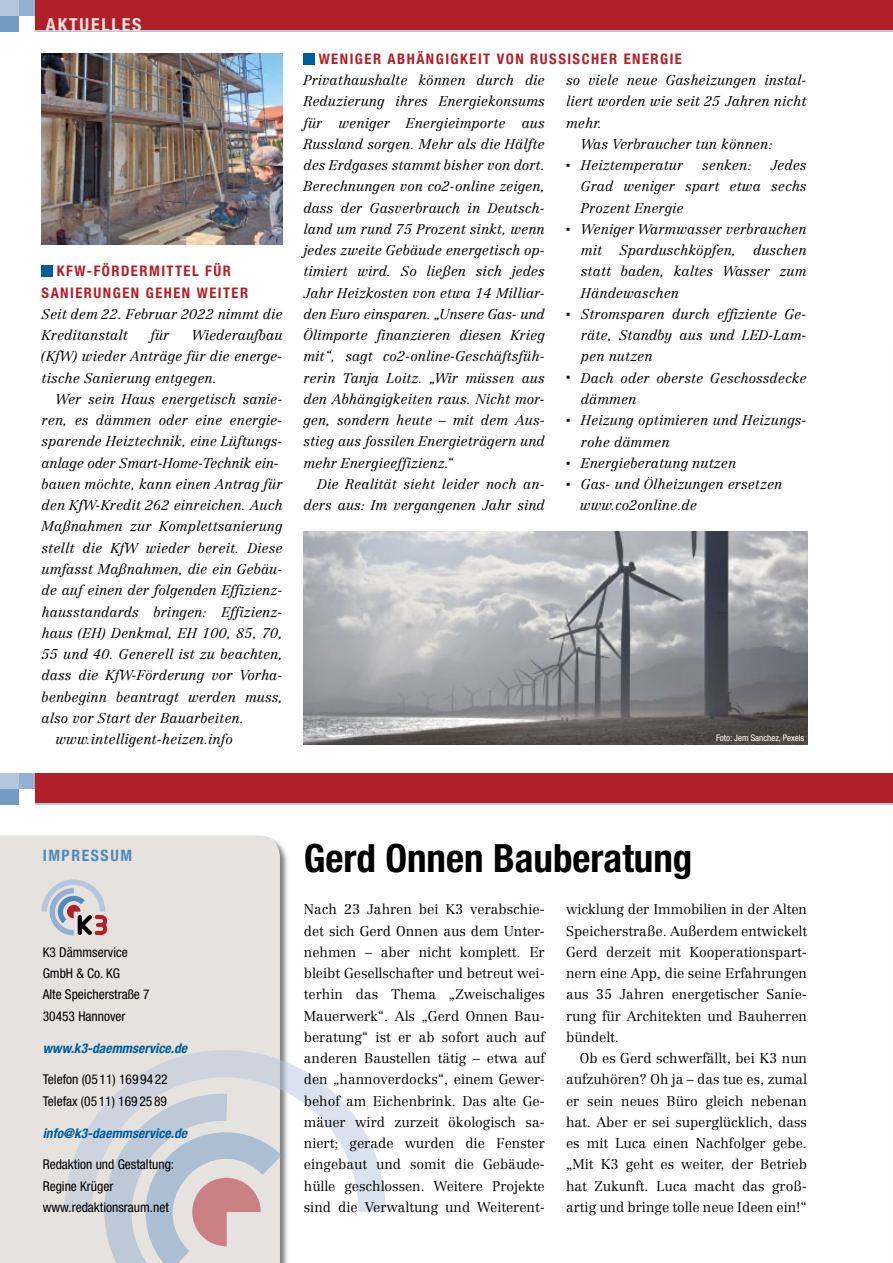
<style>
.page{position:relative;width:893px;height:1263px;background:#fff}
.page>*{position:absolute;margin:0;border:0;box-sizing:border-box;transform-origin:0 0}
.t1{font:700 condensed 39px "Helvetica Neue LT Pro";color:#000}
.t2{font:700 condensed 18px "Helvetica Neue LT Pro";color:#e6e3df}
.t3{font:700 condensed 15.75px "Helvetica Neue LT Pro";letter-spacing:.1em;color:#5289ba}
.t4{font:700 condensed 14.7px "Helvetica Neue LT Pro";letter-spacing:.1em;color:#b12029}
.t5{font:italic 300 13.8px/21.3px "Centennial LT";color:#000;text-align:justify}
.t6{font:300 13.8px/21.3px "Centennial LT";color:#000;text-align:justify}
.t7{font:italic 300 13.8px "Centennial LT";letter-spacing:-.02em;color:#000}
.t8{font:condensed 13.5px/21.3px "Helvetica Neue LT Pro";color:#000}
.t9{font:italic 700 condensed 13.5px "Helvetica Neue LT Pro";color:#005d9d}
.t10{font:condensed 9px "Helvetica Neue LT Pro";color:#fff}
</style>
<div class="page">
<hr style="left:892px;top:333px;width:1px;height:930px;background:#e6e3df">
<div style="left:0;top:835px;width:280px;height:428px;background:#e6e3df"></div>
<svg style="left:64px;top:1050px;width:322px;height:162px"></svg>
<svg style="left:103px;top:1093px;width:179px;height:170px;background:#ceccd1"></svg>
<div style="left:0;top:773px;width:893px;height:32px;background:#b12029"></div>
<hr style="left:0;top:804px;width:893px;height:1px;background:#b5c6dd">
<div style="left:0;top:773px;width:32px;height:16px;background:#b5c6dd"></div>
<div style="left:0;top:789px;width:32px;height:16px;background:#739cc5"></div>
<div style="left:19px;top:773px;width:16px;height:16px;background:#94afd0"></div>
<div style="left:19px;top:789px;width:16px;height:16px;background:#fff"></div>
<div style="left:0;top:0;width:893px;height:32px;background:#b12029"></div>
<hr style="left:0;top:31px;width:893px;height:1px;background:#b5c6dd">
<div style="left:0;top:0;width:19px;height:16px;background:#b5c6dd"></div>
<div style="left:0;top:16px;width:19px;height:16px;background:#739cc5"></div>
<div style="left:19px;top:0;width:16px;height:16px;background:#94afd0"></div>
<div style="left:19px;top:16px;width:16px;height:16px;background:#fff"></div>
<svg style="left:41px;top:879px;width:66px;height:57px;background:#bfbbc3"></svg>
<div style="left:42px;top:266px;width:11px;height:11px;background:#005d9d"></div>
<img style="left:42px;top:53px;width:241px;height:191px">
<img style="left:304px;top:531px;width:503px;height:213px">
<div style="left:303px;top:53px;width:12px;height:11px;background:#005d9d"></div>
<h2 class="t2" style="left:46px;top:14px;width:57px">AKTUELLES</h2>
<p class="t4" style="left:57px;top:262px;width:55px">KFW-FÖRDER</p>
<p class="t4" style="left:149px;top:262px;width:21px">MITTEL</p>
<p class="t4" style="left:205px;top:262px;width:24px">FÜR</p>
<p class="t4" style="left:42px;top:284px;width:19px">SANIER</p>
<p class="t4" style="left:94px;top:284px;width:20px">UNGEN</p>
<p class="t4" style="left:146px;top:284px;width:10px">GEHEN</p>
<p class="t4" style="left:197px;top:284px;width:10px">WEITER</p>
<p class="t5" style="left:42px;top:303px;width:242px">Seit dem 22. Februar 2022 nimmt die<br>Kreditanstalt</p>
<p class="t5" style="left:42px;top:325px;width:242px;text-indent:150px">Wiederaufbau (KfW) wieder Anträge für die energe&shy;tische Sanierung entgegen.</p>
<p class="t5" style="left:56px;top:388px;width:229px">Wer sein Haus energetisch sanie-</p>
<p class="t5" style="left:42px;top:410px;width:242px">ren, es dämmen oder eine energie-</p>
<p class="t5" style="left:42px;top:431px;width:242px">sparende Heiztechnik, eine Lüftungs-</p>
<p class="t7" style="left:42px;top:454px;width:239px">anlage oder Smart-Home-Technik ein-</p>
<p class="t5" style="left:42px;top:473px;width:242px">bauen möchte, kann einen Antrag für</p>
<p class="t5" style="left:42px;top:495px;width:242px">den KfW-Kredit 262 einreichen. Auch</p>
<p class="t5" style="left:42px;top:516px;width:242px">Maßnahmen zur Komplettsanierung</p>
<p class="t5" style="left:42px;top:537px;width:242px">stellt die KfW wieder bereit. Diese</p>
<p class="t5" style="left:42px;top:558px;width:242px">umfasst Maßnahmen, die ein Gebäu-</p>
<p class="t5" style="left:42px;top:580px;width:242px">de auf einen der folgenden Effizienz-</p>
<p class="t5" style="left:42px;top:601px;width:242px">hausstandards bringen: Effizienz-</p>
<p class="t5" style="left:42px;top:622px;width:242px">haus (EH) Denkmal, EH 100, 85, 70,</p>
<p class="t5" style="left:42px;top:643px;width:242px">55 und 40. Generell ist zu beachten,</p>
<p class="t5" style="left:42px;top:665px;width:242px">dass die KfW-Förderung vor Vorha-</p>
<p class="t5" style="left:42px;top:686px;width:242px">benbeginn beantragt werden muss,</p>
<p class="t5" style="left:42px;top:707px;width:204px">also vor Start der Bauarbeiten.</p>
<p class="t5" style="left:56px;top:728px;width:179px">www.intelligent-heizen.info</p>
<p class="t5" style="left:150px;top:325px;width:21px">für</p>
<p class="t4" style="left:319px;top:50px;width:22px">WENIGER</p>
<p class="t4" style="left:388px;top:50px;width:48px">ABHÄNGIGKEIT</p>
<p class="t4" style="left:497px;top:50px;width:62px">VON RUSSIS</p>
<p class="t4" style="left:582px;top:50px;width:19px">CHER</p>
<p class="t4" style="left:624px;top:50px;width:18px">ENERGIE</p>
<p class="t5" style="left:303px;top:69px;width:243px">Privathaushalte können durch die Reduzierung ihres Energiekonsums für weniger Energieimporte aus Russland sorgen. Mehr als die Hälfte des Erdgases stammt bisher von dort.<br>Berechnungen von co2-online zeigen, dass der Gasverbrauch in Deutsch&shy;land um rund 75 Prozent sinkt, wenn jedes zweite Gebäude energetisch op&shy;timiert wird. So ließen sich jedes Jahr Heizkosten von etwa 14 Milliar&shy;den Euro einsparen. „Unsere Gas- und Ölimporte finanzieren diesen Krieg mit“, sagt co2-online-Geschäftsfüh&shy;rerin Tanja Loitz. „Wir müssen aus den Abhängigkeiten raus. Nicht mor&shy;gen, sondern heute – mit dem Aus&shy;stieg aus fossilen Energieträgern und mehr Energieeffizienz.“</p>
<p class="t5" style="left:303px;top:473px;width:243px;text-align:right">Die Realität sieht leider noch an&shy;ders aus: Im vergangenen Jahr sind</p>
<p class="t5" style="left:566px;top:69px;width:242px">so viele neue Gasheizungen instal-</p>
<p class="t5" style="left:566px;top:91px;width:242px">liert worden wie seit 25 Jahren nicht</p>
<p class="t5" style="left:566px;top:112px;width:37px">mehr.</p>
<p class="t5" style="left:581px;top:133px;width:193px">Was Verbraucher tun können:</p>
<p class="t5" style="left:566px;top:155px;width:119px">○ Heiztemperatur</p>
<p class="t5" style="left:702px;top:155px;width:51px">senken:</p>
<p class="t5" style="left:581px;top:155px;width:227px;text-indent:189px">Jedes Grad weniger spart etwa sechs Prozent Energie</p>
<p class="t5" style="left:581px;top:218px;width:227px;text-indent:-15px">○ Weniger Warmwasser verbrauchen mit Sparduschköpfen, duschen statt baden, kaltes Wasser zum Händewaschen</p>
<p class="t5" style="left:581px;top:303px;width:227px;text-indent:-15px">○ Stromsparen durch effiziente Ge&shy;räte, Standby aus und LED-Lam&shy;pen nutzen</p>
<p class="t5" style="left:581px;top:367px;width:227px;text-indent:-15px">○ Dach oder oberste Geschossdecke dämmen</p>
<p class="t5" style="left:581px;top:410px;width:227px;text-indent:-15px">○ Heizung optimieren und Heizungs&shy;rohe dämmen</p>
<p class="t5" style="left:566px;top:452px;width:172px">○ Energieberatung nutzen</p>
<p class="t5" style="left:580px;top:473px;width:204px;text-indent:-14px">○ Gas- und Ölheizungen ersetzen www.co2online.de</p>
<p class="t10" style="left:716px;top:733px;width:90px">Foto: Jem Sanchez, Pexels</p>
<p class="t3" style="left:43px;top:846px;width:39px">IMPRESS</p>
<p class="t3" style="left:110px;top:846px;width:23px">UM</p>
<p class="t8" style="left:43px;top:941px;width:108px">K3 Dämmservice<br>GmbH &amp; Co. KG<br>Alte Speicherstraße 7<br>30453 Hannover</p>
<p class="t9" style="left:43px;top:1039px;width:146px">www.k3-daemmservice.de</p>
<p class="t8" style="left:43px;top:1069px;width:127px">Telefon (05 11) 169 94 22<br>Telefax (05 11) 169 25 89</p>
<p class="t9" style="left:43px;top:1124px;width:146px">info@k3-daemmservice.de</p>
<p class="t8" style="left:43px;top:1154px;width:133px">Redaktion und Gestaltung:<br>Regine Krüger www.redaktionsraum.net</p>
<h1 class="t1" style="left:304px;top:834px;width:390px">GERD ONNEN BAUBERATUNG</h1>
<p class="t6" style="left:304px;top:899px;width:242px">Nach 23 Jahren bei K3 verabschie&shy;det sich Gerd Onnen aus dem Unter&shy;nehmen – aber nicht komplett. Er bleibt Gesellschafter und betreut wei&shy;terhin das Thema „Zweischaliges Mauerwerk“. Als „Gerd Onnen Bau&shy;beratung“ ist er ab sofort auch auf anderen Baustellen tätig – etwa auf den „hannoverdocks“, einem Gewer&shy;behof am Eichenbrink. Das alte Ge&shy;mäuer wird zurzeit ökologisch sa&shy;niert; gerade wurden die Fenster eingebaut und somit die Gebäude&shy;hülle geschlossen. Weitere Projekte sind die Verwaltung und Weiterent-</p>
<p class="t6" style="left:566px;top:899px;width:242px">wicklung der Immobilien in der Alten Speicherstraße. Außerdem entwickelt Gerd derzeit mit Kooperationspart&shy;nern eine App, die seine Erfahrungen aus 35 Jahren energetischer Sanie&shy;rung für Architekten und Bauherren bündelt.</p>
<p class="t6" style="left:566px;top:1048px;width:242px;text-indent:14px">Ob es Gerd schwerfällt, bei K3 nun aufzuhören? Oh ja – das tue es, zumal er sein neues Büro gleich nebenan hat. Aber er sei superglücklich, dass es mit Luca einen Nachfolger gebe. „Mit K3 geht es weiter, der Betrieb hat Zukunft. Luca macht das groß&shy;artig und bringe tolle neue Ideen ein!“</p>
</div>
